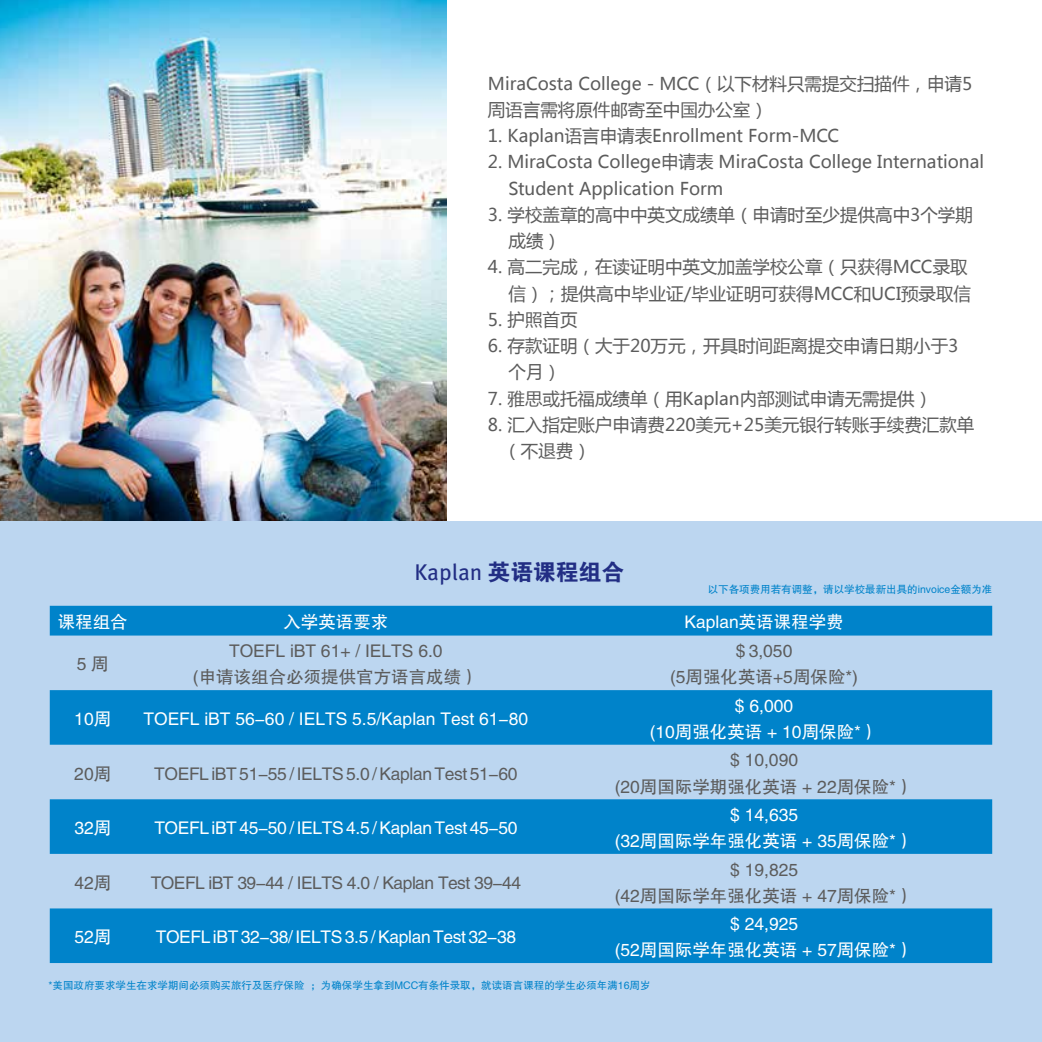
<style>
.page{position:relative;width:1042px;height:1042px;background:#fff}
.page>*{position:absolute;margin:0;border:0;box-sizing:border-box;transform-origin:0 0}
.t1{font:22.75px "Meta Pro";letter-spacing:-.005em;color:#222e84}
.t2{font:17.5px/26.2px "Microsoft Ya Hei";color:#5c5c5c}
.t3{font:17.5px/26.2px "FZHTJW GB1 0";color:#fff;text-align:center}
.t4{font:17.5px/26.2px "FZHTJW GB1 0";color:#5c5c5c;text-align:center}
.t5{font:17.5px "FZHTJW GB1 0";letter-spacing:-.02em;color:#fff}
.t6{font:17.5px "FZHTJW GB1 0";letter-spacing:-.02em;color:#5c5c5c}
.t7{font:17.5px "FZHTJW GB1 0";letter-spacing:-.03em;color:#5c5c5c}
.t8{font:10.5px "FZHTJW GB1 0";color:#0083ca}
.s1{font-family:"FZDHTK GBK1 0"}
</style>
<div class="page">
<div style="left:0;top:521px;width:1042px;height:521px;background:#bcd6f0"></div>
<img style="left:0;top:0;width:446px;height:521px">
<svg style="left:50px;top:606px;width:942px;height:357px;fill:#0083ca"></svg>
<p class="t2" style="left:488px;top:70px;width:486px">MiraCosta College - MCC（以下材料只需提交扫描件，申请5周语言需将原件邮寄至中国办公室）</p>
<p class="t2" style="left:488px;top:122px;width:353px">1. Kaplan语言申请表Enrollment Form-MCC</p>
<p class="t2" style="left:509px;top:148px;width:477px;text-indent:-21px">2. MiraCosta College申请表 MiraCosta College International<br>Student Application Form</p>
<p class="t2" style="left:509px;top:201px;width:466px;text-indent:-21px">3. 学校盖章的高中中英文成绩单（申请时至少提供高中3个学期成绩）</p>
<p class="t2" style="left:488px;top:253px;width:485px;text-align:right">4. 高二完成，在读证明中英文加盖学校公章（只获得MCC录取信）；提供高中毕业证/毕业证明可获得MCC和UCI预录取信</p>
<p class="t2" style="left:488px;top:306px;width:91px">5. 护照首页</p>
<p class="t2" style="left:509px;top:332px;width:451px;text-indent:-21px">6. 存款证明（大于20万元，开具时间距离提交申请日期小于3个月）</p>
<p class="t2" style="left:488px;top:385px;width:446px">7. 雅思或托福成绩单（用Kaplan内部测试申请无需提供）</p>
<p class="t2" style="left:503px;top:411px;width:472px;text-indent:-16px">8. 汇入指定账户申请费220美元+25美元银行转账手续费汇款单（不退费）</p>
<h1 class="t1" style="left:414px;top:554px;width:211px">Kaplan <span class="s1">英语课程组合</span></h1>
<p class="t8" style="left:708px;top:583px;width:286px">以下各项费用若有调整，请以学校最新出具的invoice金额为准</p>
<p class="t3" style="left:58px;top:609px;width:71px">课程组合</p>
<p class="t3" style="left:283px;top:609px;width:106px">入学英语要求</p>
<p class="t3" style="left:684px;top:609px;width:161px">Kaplan英语课程学费</p>
<p class="t4" style="left:77px;top:651px;width:34px">5 周</p>
<p class="t4" style="left:193px;top:638px;width:287px">TOEFL iBT 61+ / IELTS 6.0<br>(申请该组合必须提供官方语言成绩）</p>
<p class="t4" style="left:670px;top:638px;width:189px">$ 3,050<br>(5周强化英语+5周保险*)</p>
<p class="t3" style="left:74px;top:706px;width:38px">10周</p>
<p class="t3" style="left:143px;top:706px;width:386px">TOEFL iBT 56-60 / IELTS 5.5/Kaplan Test 61-80</p>
<p class="t4" style="left:74px;top:760px;width:38px">20周</p>
<p class="t6" style="left:154px;top:764px;width:365px">TOEFL iBT 51-55 / IELTS 5.0 / Kaplan Test 51-60</p>
<p class="t3" style="left:74px;top:815px;width:38px">32周</p>
<p class="t5" style="left:154px;top:818px;width:365px">TOEFL iBT 45-50 / IELTS 4.5 / Kaplan Test 45-50</p>
<p class="t4" style="left:74px;top:869px;width:38px">42周</p>
<p class="t7" style="left:151px;top:873px;width:372px">TOEFL iBT 39-44 / IELTS 4.0 / Kaplan Test 39-44</p>
<p class="t3" style="left:74px;top:924px;width:38px">52周</p>
<p class="t5" style="left:156px;top:927px;width:362px">TOEFL iBT 32-38/ IELTS 3.5 / Kaplan Test 32-38</p>
<p class="t3" style="left:650px;top:693px;width:230px">$ 6,000<br>(10周强化英语 + 10周保险*）</p>
<p class="t4" style="left:615px;top:747px;width:300px">$ 10,090<br>(20周国际学期强化英语 + 22周保险*）</p>
<p class="t3" style="left:615px;top:802px;width:300px">$ 14,635<br>(32周国际学年强化英语 + 35周保险*）</p>
<p class="t4" style="left:615px;top:856px;width:300px">$ 19,825<br>(42周国际学年强化英语 + 47周保险*）</p>
<p class="t3" style="left:615px;top:911px;width:300px">$ 24,925<br>(52周国际学年强化英语 + 57周保险*）</p>
<p class="t8" style="left:49px;top:979px;width:603px">*美国政府要求学生在求学期间必须购买旅行及医疗保险 ；为确保学生拿到MCC有条件录取，就读语言课程的学生必须年满16周岁</p>
</div>
